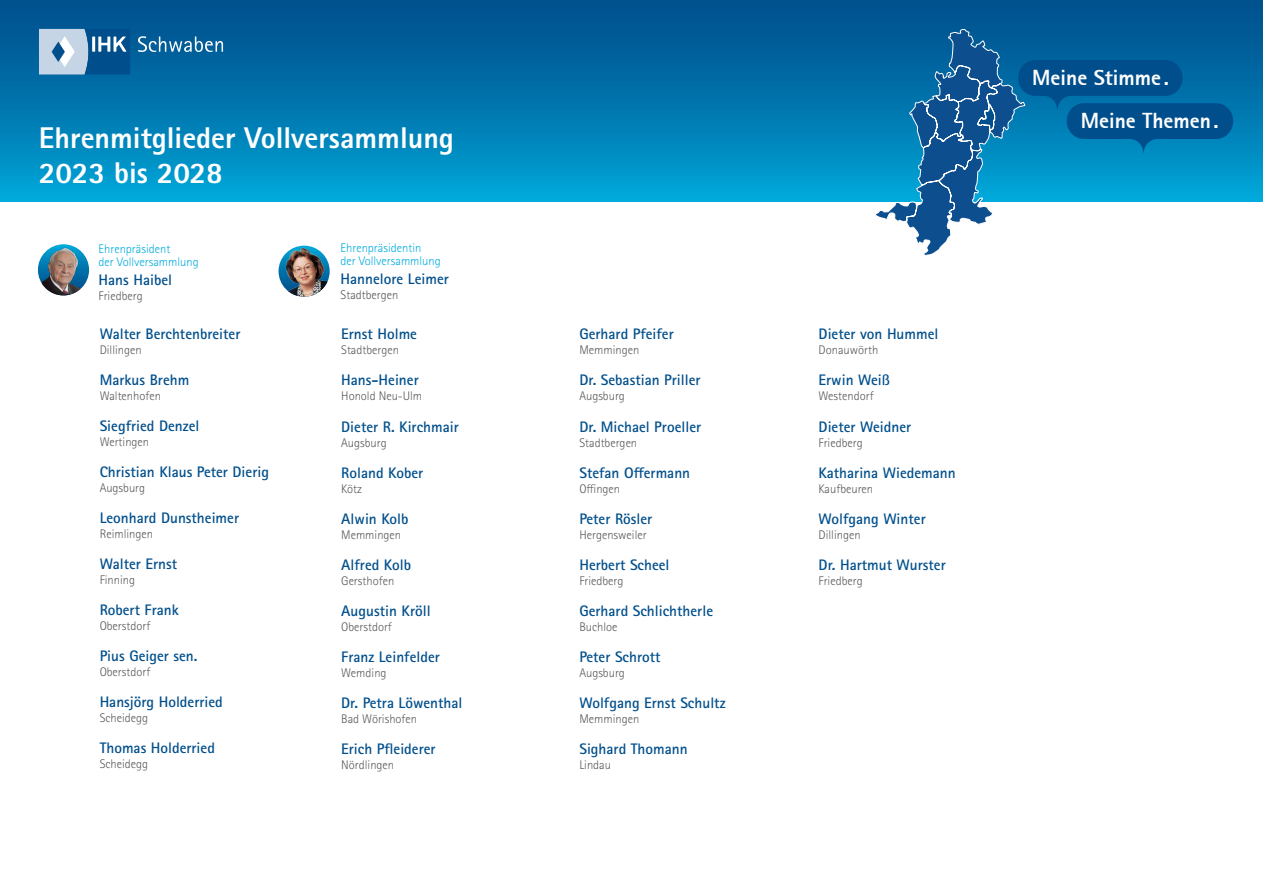
<style>
.page{position:relative;width:1263px;height:893px;background:#fff}
.page>*{position:absolute;margin:0;border:0;box-sizing:border-box;transform-origin:0 0}
.t1{font:800 30px/34.5px "Rotis Sans Serif Pro";color:#fff}
.t2{font:800 21.6px/43px "Agfa Rotis Sans Serif";color:#fff}
.t3{font:700 15.3px "Rotis Sans Serif Pro";color:#004f8c}
.t4{font:300 12.45px "Rotis Sans Serif Pro";color:#57585a}
.t5{font:300 12.45px/13.5px "Rotis Sans Serif Pro";color:#00acdd}
</style>
<div class="page">
<div style="left:0;top:0;width:1263px;height:202px;background:linear-gradient(to bottom,#004987,#00a4d6)"></div>
<svg style="left:38px;top:244px;width:51px;height:51px"></svg>
<img style="left:42px;top:244px;width:46px;height:51px">
<img style="left:280px;top:246px;width:48px;height:51px">
<svg style="left:875px;top:29px;width:358px;height:227px"></svg>
<svg style="left:138px;top:36px;width:85px;height:16px"></svg>
<svg style="left:39px;top:29px;width:91px;height:45px;background:#749ec0"></svg>
<p class="t1" style="left:39px;top:121px;width:416px">Ehrenmitglieder Vollversammlung<br>2023 bis 2028</p>
<p class="t5" style="left:99px;top:242px;width:102px">Ehrenpräsident<br>der Vollversammlung</p>
<p class="t3" style="left:99px;top:270px;width:75px">Hans Haibel</p>
<p class="t4" style="left:99px;top:288px;width:46px">Friedberg</p>
<p class="t3" style="left:100px;top:324px;width:142px">Walter Berchtenbreiter</p>
<p class="t4" style="left:100px;top:342px;width:44px">Dillingen</p>
<p class="t3" style="left:100px;top:370px;width:91px">Markus Brehm</p>
<p class="t4" style="left:100px;top:388px;width:63px">Waltenhofen</p>
<p class="t3" style="left:100px;top:416px;width:101px">Siegfried Denzel</p>
<p class="t4" style="left:100px;top:435px;width:51px">Wertingen</p>
<p class="t3" style="left:100px;top:462px;width:171px">Christian Klaus Peter Dierig</p>
<p class="t4" style="left:100px;top:481px;width:47px">Augsburg</p>
<p class="t3" style="left:100px;top:508px;width:141px">Leonhard Dunstheimer</p>
<p class="t4" style="left:100px;top:527px;width:55px">Reimlingen</p>
<p class="t3" style="left:100px;top:554px;width:79px">Walter Ernst</p>
<p class="t4" style="left:100px;top:573px;width:37px">Finning</p>
<p class="t3" style="left:100px;top:600px;width:81px">Robert Frank</p>
<p class="t4" style="left:100px;top:619px;width:52px">Oberstdorf</p>
<p class="t3" style="left:100px;top:646px;width:99px">Pius Geiger sen.</p>
<p class="t4" style="left:100px;top:665px;width:52px">Oberstdorf</p>
<p class="t3" style="left:100px;top:692px;width:125px">Hansjörg Holderried</p>
<p class="t4" style="left:100px;top:711px;width:50px">Scheidegg</p>
<p class="t3" style="left:100px;top:739px;width:117px">Thomas Holderried</p>
<p class="t4" style="left:100px;top:757px;width:50px">Scheidegg</p>
<p class="t5" style="left:341px;top:241px;width:102px">Ehrenpräsidentin<br>der Vollversammlung</p>
<p class="t3" style="left:341px;top:269px;width:110px">Hannelore Leimer</p>
<p class="t4" style="left:341px;top:287px;width:59px">Stadtbergen</p>
<p class="t3" style="left:341px;top:324px;width:77px">Ernst Holme</p>
<p class="t4" style="left:341px;top:343px;width:59px">Stadtbergen</p>
<p class="t3" style="left:341px;top:371px;width:79px">Hans-Heiner</p>
<p class="t4" style="left:341px;top:389px;width:82px">Honold Neu-Ulm</p>
<p class="t3" style="left:341px;top:417px;width:119px">Dieter R. Kirchmair</p>
<p class="t4" style="left:341px;top:435px;width:47px">Augsburg</p>
<p class="t3" style="left:341px;top:463px;width:83px">Roland Kober</p>
<p class="t4" style="left:341px;top:481px;width:22px">Kötz</p>
<p class="t3" style="left:341px;top:509px;width:69px">Alwin Kolb</p>
<p class="t4" style="left:341px;top:527px;width:61px">Memmingen</p>
<p class="t3" style="left:341px;top:555px;width:71px">Alfred Kolb</p>
<p class="t4" style="left:341px;top:573px;width:54px">Gersthofen</p>
<p class="t3" style="left:341px;top:601px;width:91px">Augustin Kröll</p>
<p class="t4" style="left:341px;top:619px;width:52px">Oberstdorf</p>
<p class="t3" style="left:341px;top:647px;width:100px">Franz Leinfelder</p>
<p class="t4" style="left:341px;top:665px;width:47px">Wemding</p>
<p class="t3" style="left:341px;top:693px;width:123px">Dr. Petra Löwenthal</p>
<p class="t4" style="left:341px;top:712px;width:77px">Bad Wörishofen</p>
<p class="t3" style="left:341px;top:739px;width:96px">Erich Pfleiderer</p>
<p class="t4" style="left:341px;top:758px;width:54px">Nördlingen</p>
<p class="t3" style="left:579px;top:324px;width:96px">Gerhard Pfeifer</p>
<p class="t4" style="left:579px;top:343px;width:61px">Memmingen</p>
<p class="t3" style="left:579px;top:371px;width:123px">Dr. Sebastian Priller</p>
<p class="t4" style="left:579px;top:389px;width:47px">Augsburg</p>
<p class="t3" style="left:579px;top:417px;width:123px">Dr. Michael Proeller</p>
<p class="t4" style="left:579px;top:435px;width:59px">Stadtbergen</p>
<p class="t3" style="left:579px;top:463px;width:112px">Stefan Offermann</p>
<p class="t4" style="left:579px;top:481px;width:42px">Offingen</p>
<p class="t3" style="left:579px;top:509px;width:74px">Peter Rösler</p>
<p class="t4" style="left:579px;top:527px;width:69px">Hergensweiler</p>
<p class="t3" style="left:579px;top:555px;width:92px">Herbert Scheel</p>
<p class="t4" style="left:579px;top:573px;width:46px">Friedberg</p>
<p class="t3" style="left:579px;top:601px;width:135px">Gerhard Schlichtherle</p>
<p class="t4" style="left:579px;top:619px;width:40px">Buchloe</p>
<p class="t3" style="left:579px;top:647px;width:83px">Peter Schrott</p>
<p class="t4" style="left:579px;top:665px;width:47px">Augsburg</p>
<p class="t3" style="left:579px;top:693px;width:148px">Wolfgang Ernst Schultz</p>
<p class="t4" style="left:579px;top:712px;width:61px">Memmingen</p>
<p class="t3" style="left:579px;top:739px;width:110px">Sighard Thomann</p>
<p class="t4" style="left:579px;top:758px;width:33px">Lindau</p>
<h2 class="t2" style="left:1081px;top:56px;width:139px;text-indent:-49px">Meine Stimme.<br>Meine Themen.</h2>
<p class="t3" style="left:819px;top:324px;width:121px">Dieter von Hummel</p>
<p class="t4" style="left:819px;top:343px;width:61px">Donauwörth</p>
<p class="t3" style="left:819px;top:371px;width:73px">Erwin Weiß</p>
<p class="t4" style="left:819px;top:389px;width:57px">Westendorf</p>
<p class="t3" style="left:819px;top:417px;width:94px">Dieter Weidner</p>
<p class="t4" style="left:819px;top:435px;width:46px">Friedberg</p>
<p class="t3" style="left:819px;top:463px;width:139px">Katharina Wiedemann</p>
<p class="t4" style="left:819px;top:481px;width:56px">Kaufbeuren</p>
<p class="t3" style="left:819px;top:509px;width:109px">Wolfgang Winter</p>
<p class="t4" style="left:819px;top:527px;width:44px">Dillingen</p>
<p class="t3" style="left:819px;top:555px;width:129px">Dr. Hartmut Wurster</p>
<p class="t4" style="left:819px;top:573px;width:46px">Friedberg</p>
</div>
